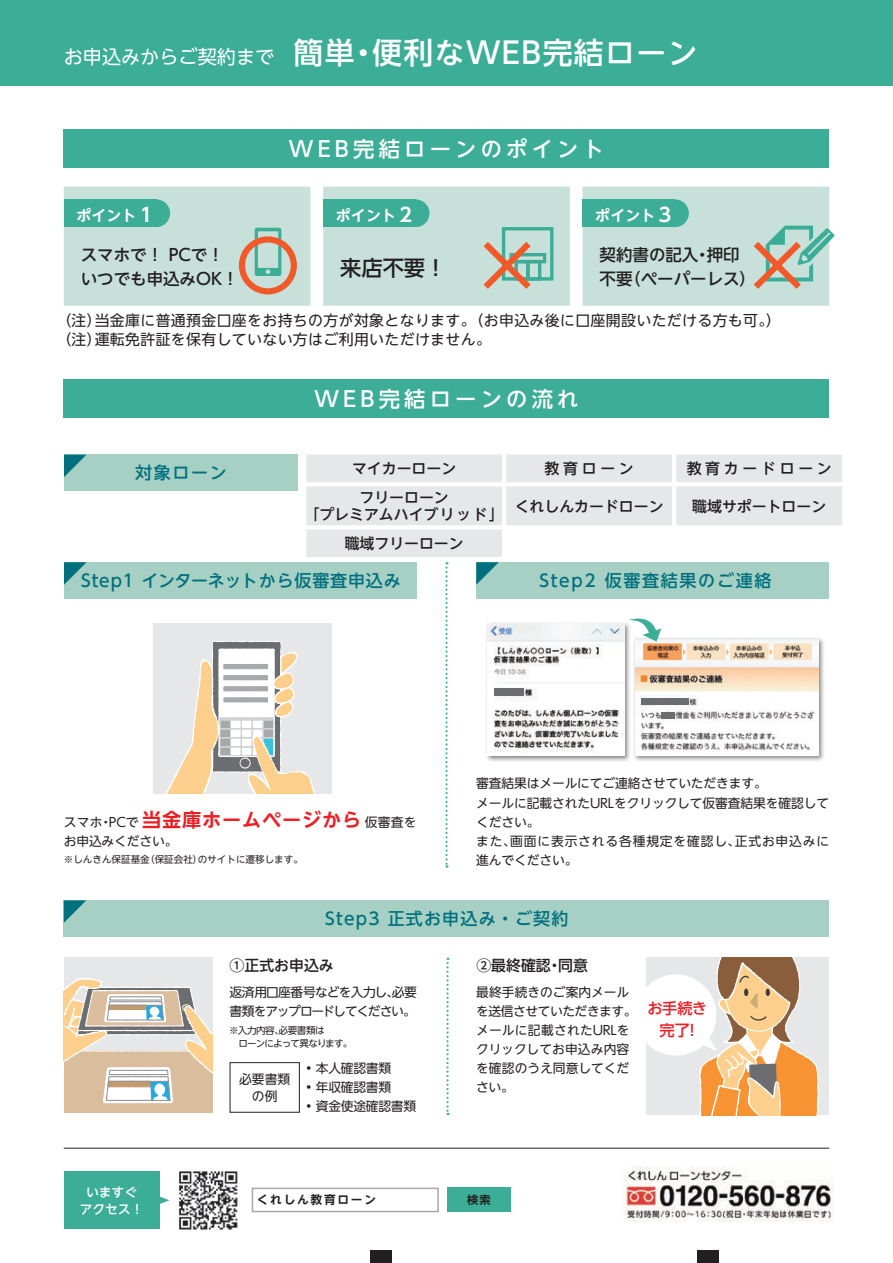
<style>
.page{position:relative;width:893px;height:1263px;background:#fff}
.page>*{position:absolute;margin:0;border:0;box-sizing:border-box;transform-origin:0 0}
.t1{font:500 29.7px "UD Shin Go NT Pro";letter-spacing:.05em;color:#fff}
.t2{font:500 21.3px "UD Shin Go NT Pro";letter-spacing:.2em;color:#fff}
.t3{font:500 21.3px "UD Shin Go NT Pro";color:#231f20}
.t4{font:500 16.95px "UD Shin Go NT Pro";letter-spacing:.07em;color:#01707e}
.t5{font:500 16.95px "UD Shin Go NT Pro";letter-spacing:.05em;color:#01707e}
.t6{font:500 16.95px "UD Shin Go NT Pro";letter-spacing:.1em;color:#01707e}
.t7{font:500 16.5px/24.5px "UD Shin Go NT Pro";color:#231f20}
.t8{font:500 15.15px/22.2px "UD Shin Go NT Pro";letter-spacing:-.01em;color:#ee1d23;text-align:center}
.t9{font:14.85px/19.2px "UD Shin Go NT Pro";letter-spacing:.025em;color:#231f20}
.t10{font:500 14.85px/17px "UD Shin Go NT Pro";color:#231f20;text-align:center}
.t11{font:700 14.85px "UD Shin Go NT Pro De";letter-spacing:.01em;color:#fff}
.t12{font:500 14.85px "UD Shin Go NT Pro";letter-spacing:.25em;color:#231f20}
.t13{font:12.75px/19.2px "UD Shin Go NT Pro";letter-spacing:-.01em;color:#231f20}
.t14{font:12.75px/19.2px "UD Shin Go NT Pro";letter-spacing:-.06em;color:#231f20}
.t15{font:500 12.75px/17px "UD Shin Go NT Pro";color:#fff;text-align:center}
.t16{font:700 11.7px "UD Shin Go NT Pro De";letter-spacing:.15em;color:#231f20}
.t17{font:700 11.1px "UD Shin Go NT Pro De";color:#231f20}
.t18{font:9.6px "UD Shin Go NT Pro";color:#231f20}
.t19{font:9.6px/12.8px "UD Shin Go NT Pro";letter-spacing:-.075em;color:#231f20}
.s1{font-weight:400;font-size:19.2px}
.s2{font-size:19.2px}
.s3{font-family:"UD Shin Go NT Pro De";font-weight:700;font-size:19.2px;color:#ee1d23}
</style>
<div class="page">
<div style="left:0;top:0;width:893px;height:85px;background:#3cad96"></div>
<div style="left:64px;top:130px;width:765px;height:38px;background:#3cad96"></div>
<div style="left:64px;top:379px;width:765px;height:39px;background:#3cad96"></div>
<div style="left:64px;top:1171px;width:96px;height:58px;background:#3cad96"></div>
<svg style="left:160px;top:1196px;width:9px;height:8px"></svg>
<div style="left:64px;top:455px;width:234px;height:36px;background:#a7d0c4"></div>
<svg style="left:64px;top:455px;width:22px;height:22px"></svg>
<hr style="left:64px;top:1148px;width:765px;height:1px;background:#231f20">
<svg style="left:64px;top:187px;width:765px;height:119px;fill:#c7e0d9"></svg>
<div style="left:64px;top:199px;width:92px;height:28px;background:#3cad96"></div>
<div style="left:142px;top:199px;width:28px;height:28px;background:#3cad96;border-radius:50%"></div>
<svg style="left:255px;top:228px;width:26px;height:48px"></svg>
<div style="left:239px;top:236px;width:58px;height:58px;border:6px solid #f15929;border-radius:50%"></div>
<div style="left:323px;top:199px;width:93px;height:28px;background:#3cad96"></div>
<div style="left:402px;top:199px;width:27px;height:28px;background:#3cad96;border-radius:50%"></div>
<div style="left:502px;top:227px;width:51px;height:54px;border:3px solid #3cad96"></div>
<div style="left:526px;top:260px;width:15px;height:21px;border:3px solid #3cad96"></div>
<div style="left:510px;top:253px;width:36px;height:10px;border:3px solid #3cad96"></div>
<svg style="left:477px;top:235px;width:60px;height:60px"></svg>
<div style="left:583px;top:199px;width:92px;height:28px;background:#3cad96"></div>
<div style="left:661px;top:199px;width:28px;height:28px;background:#3cad96;border-radius:50%"></div>
<svg style="left:753px;top:226px;width:81px;height:69px"></svg>
<div style="left:64px;top:562px;width:353px;height:36px;background:#a7d0c4"></div>
<svg style="left:64px;top:562px;width:23px;height:23px"></svg>
<div style="left:476px;top:562px;width:353px;height:36px;background:#a7d0c4"></div>
<svg style="left:476px;top:562px;width:23px;height:23px"></svg>
<svg style="left:445px;top:562px;width:3px;height:305px"></svg>
<div style="left:153px;top:623px;width:179px;height:170px;background:#e6e7e9"></div>
<svg style="left:166px;top:641px;width:149px;height:152px"></svg>
<div style="left:64px;top:900px;width:765px;height:36px;background:#a7d0c4"></div>
<svg style="left:64px;top:900px;width:22px;height:23px"></svg>
<div style="left:646px;top:958px;width:183px;height:157px;background:#e6e7e9"></div>
<svg style="left:646px;top:958px;width:173px;height:157px"></svg>
<svg style="left:446px;top:958px;width:3px;height:157px"></svg>
<div style="left:230px;top:1062px;width:70px;height:51px;border:1px solid #231f20"></div>
<div style="left:64px;top:958px;width:149px;height:155px;background:#e6e7e9"></div>
<div style="left:64px;top:1051px;width:149px;height:62px;background:#d9bd9d"></div>
<svg style="left:64px;top:978px;width:149px;height:125px"></svg>
<div style="left:252px;top:1187px;width:187px;height:25px;border:2px solid #a8a9ad"></div>
<div style="left:447px;top:1187px;width:64px;height:25px;background:#3cad96"></div>
<img style="left:178px;top:1171px;width:60px;height:59px">
<div style="left:370px;top:1250px;width:21px;height:13px;background:#231f20"></div>
<div style="left:697px;top:1250px;width:22px;height:13px;background:#231f20"></div>
<svg style="left:306px;top:455px;width:536px;height:102px;fill:#e6e7e9"></svg>
<hr style="left:502px;top:455px;width:4px;height:27px;background:#fff">
<hr style="left:672px;top:455px;width:4px;height:27px;background:#fff">
<hr style="left:302px;top:482px;width:202px;height:4px;background:#fff">
<hr style="left:504px;top:482px;width:170px;height:4px;background:#fff">
<hr style="left:502px;top:486px;width:4px;height:39px;background:#fff">
<hr style="left:674px;top:482px;width:172px;height:4px;background:#fff">
<hr style="left:672px;top:486px;width:4px;height:39px;background:#fff">
<hr style="left:502px;top:529px;width:4px;height:28px;background:#fff">
<hr style="left:672px;top:529px;width:4px;height:28px;background:#fff">
<hr style="left:302px;top:525px;width:202px;height:4px;background:#fff">
<hr style="left:504px;top:525px;width:170px;height:4px;background:#fff">
<hr style="left:674px;top:525px;width:172px;height:4px;background:#fff">
<div style="left:485px;top:621px;width:146px;height:141px;background:#231f20;opacity:.55"></div>
<img style="left:487px;top:623px;width:137px;height:133px">
<div style="left:494px;top:688px;width:30px;height:8px;background:#6c6d70"></div>
<div style="left:633px;top:636px;width:192px;height:126px;background:#231f20;opacity:.55"></div>
<img style="left:635px;top:639px;width:183px;height:117px">
<div style="left:641px;top:698px;width:48px;height:7px;background:#6c6d70"></div>
<div style="left:661px;top:712px;width:14px;height:6px;background:#6c6d70"></div>
<svg style="left:629px;top:618px;width:32px;height:23px"></svg>
<img style="left:624px;top:1166px;width:210px;height:56px">
<h1 class="t1" style="left:64px;top:29px;width:635px"><span class="s1">お申込みからご契約まで　</span>簡単・便利なWEB完結ローン</h1>
<h2 class="t2" style="left:289px;top:132px;width:317px">WEB完結ローンのポイント</h2>
<p class="t11" style="left:77px;top:203px;width:81px">ポイント<span class="s2">１</span></p>
<p class="t11" style="left:336px;top:203px;width:81px">ポイント<span class="s2">２</span></p>
<p class="t11" style="left:595px;top:203px;width:81px">ポイント<span class="s2">３</span></p>
<p class="t7" style="left:81px;top:242px;width:159px">スマホで！ PCで！いつでも申込みOK！</p>
<h2 class="t3" style="left:340px;top:250px;width:108px">来店不要！</h2>
<p class="t7" style="left:600px;top:242px;width:158px">契約書の記入・押印不要（ペーパーレス）</p>
<p class="t9" style="left:56px;top:310px;width:726px">（注）当金庫に普通預金口座をお持ちの方が対象となります。（お申込み後に口座開設いただける方も可。）（注）運転免許証を保有していない方はご利用いただけません。</p>
<h3 class="t4" style="left:135px;top:459px;width:93px">対象ローン</h3>
<h2 class="t2" style="left:314px;top:381px;width:266px">WEB完結ローンの流れ</h2>
<p class="t10" style="left:352px;top:460px;width:106px">マイカーローン</p>
<p class="t10" style="left:544px;top:460px;width:91px">教育ローン</p>
<p class="t12" style="left:687px;top:456px;width:147px">教育カードローン</p>
<p class="t10" style="left:304px;top:488px;width:201px">フリーローン<br>「プレミアムハイブリッド」</p>
<p class="t10" style="left:515px;top:497px;width:150px">くれしんカードローン</p>
<p class="t10" style="left:692px;top:497px;width:135px">職域サポートローン</p>
<p class="t10" style="left:345px;top:534px;width:121px">職域フリーローン</p>
<h3 class="t5" style="left:81px;top:567px;width:321px">Step1 インターネットから仮審査申込み</h3>
<h3 class="t6" style="left:539px;top:567px;width:234px">Step2 仮審査結果のご連絡</h3>
<p class="t13" style="left:64px;top:812px;width:354px">スマホ・PCで <span class="s3">当金庫ホームページから</span>仮審査をお申込みください。</p>
<p class="t18" style="left:64px;top:852px;width:241px">※しんきん保証基金（保証会社）のサイトに遷移します。</p>
<p class="t13" style="left:476px;top:774px;width:354px">審査結果はメールにてご連絡させていただきます。<br>メールに記載されたURLをクリックして仮審査結果を確認してください。<br>また、画面に表示される各種規定を確認し、正式お申込みに進んでください。</p>
<h3 class="t4" style="left:325px;top:905px;width:245px">Step3 正式お申込み・ご契約</h3>
<p class="t15" style="left:80px;top:1183px;width:65px">いますぐアクセス！</p>
<p class="t10" style="left:230px;top:956px;width:106px">①正式お申込み</p>
<p class="t14" style="left:229px;top:982px;width:189px">返済用口座番号などを入力し、必要書類をアップロードしてください。</p>
<p class="t19" style="left:229px;top:1023px;width:125px">※入力内容、必要書類は<br>　ローンによって異なります。</p>
<p class="t13" style="left:239px;top:1070px;width:53px;line-height:16.5px;text-align:center">必要書類の例</p>
<p class="t13" style="left:306px;top:1058px;width:86px">• 本人確認書類</p>
<p class="t13" style="left:306px;top:1077px;width:86px">• 年収確認書類</p>
<p class="t13" style="left:306px;top:1096px;width:111px">• 資金使途確認書類</p>
<p class="t10" style="left:476px;top:956px;width:113px">②最終確認・同意</p>
<p class="t13" style="left:476px;top:982px;width:162px">最終手続きのご案内メールを送信させていただきます。メールに記載されたURLをクリックしてお申込み内容を確認のうえ同意してください。</p>
<p class="t8" style="left:647px;top:996px;width:61px">お手続き完了！</p>
<p class="t16" style="left:257px;top:1190px;width:121px">くれしん教育ローン</p>
<p class="t17" style="left:467px;top:1191px;width:25px">検索</p>
</div>
